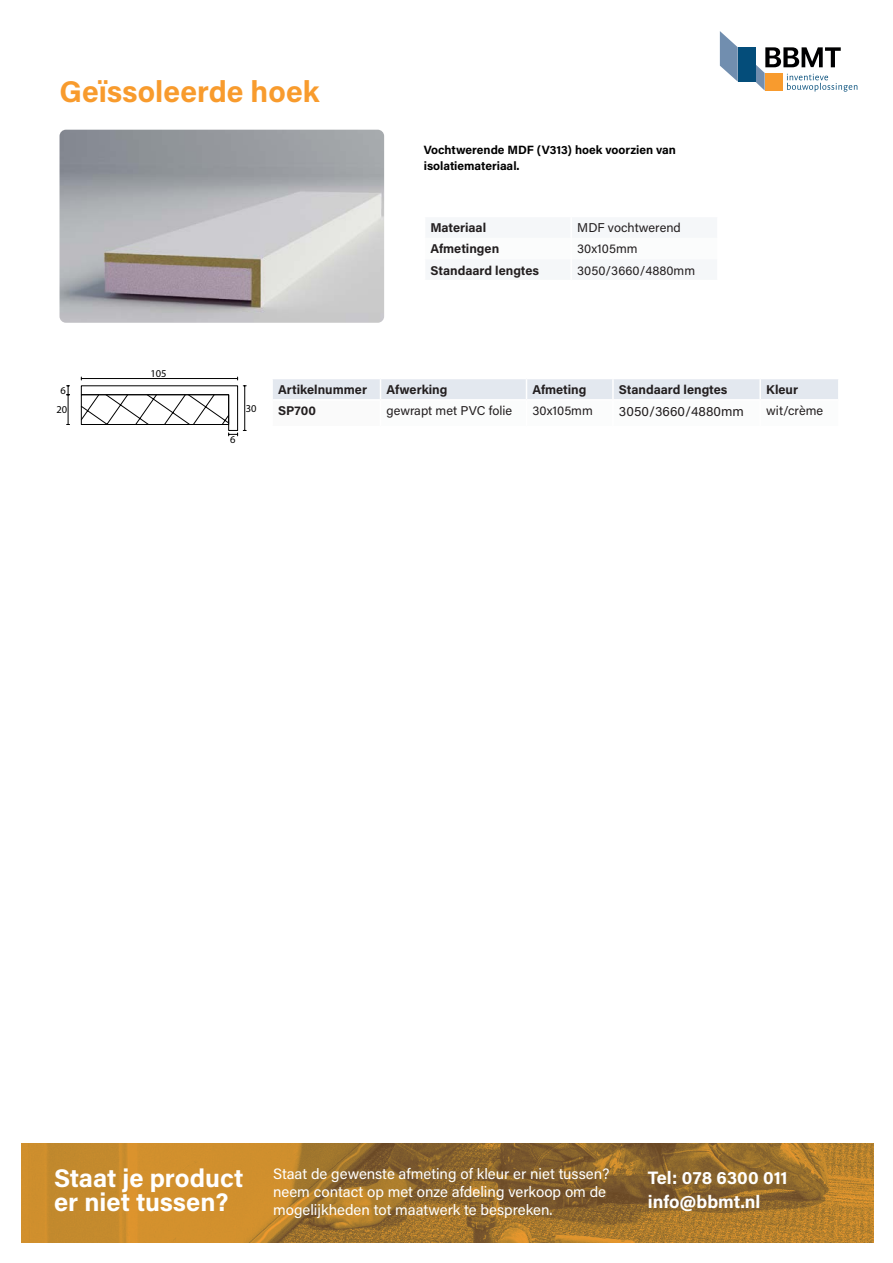
<style>
.page{position:relative;width:893px;height:1263px;background:#fff}
.page>*{position:absolute;margin:0;border:0;box-sizing:border-box;transform-origin:0 0}
.t1{font:700 30px "Acumin Pro";color:#f89b2d}
.t2{font:700 25.5px/24px "Acumin Pro";color:#fff}
.t3{font:700 18px/24px "Acumin Pro";color:#fff}
.t4{font:15px/18px "Acumin Pro";color:#fff}
.t5{font:13.5px "Acumin Pro";letter-spacing:.005em;color:#231f20}
.t6{font:700 12.75px "Acumin Pro";color:#231f20}
.t7{font:12.75px "Acumin Pro";color:#231f20}
.t8{font:700 12px/16.5px "Acumin Pro";color:#000}
.t9{font:10.5px/19.5px "Myriad Pro";color:#000;text-align:center}
</style>
<div class="page">
<img style="left:21px;top:1143px;width:852px;height:99px">
<svg style="left:720px;top:31px;width:18px;height:51px"></svg>
<div style="left:738px;top:47px;width:17px;height:35px;background:#044d7a"></div>
<svg style="left:755px;top:47px;width:102px;height:45px"></svg>
<img style="left:60px;top:130px;width:324px;height:193px">
<div style="left:273px;top:379px;width:565px;height:20px;background:#e3e8ef"></div>
<svg style="left:66px;top:377px;width:180px;height:59px"></svg>
<h1 class="t1" style="left:60px;top:71px;width:261px">Geïssoleerde hoek</h1>
<p class="t9" style="left:150px;top:363px;width:18px">105</p>
<p class="t8" style="left:424px;top:141px;width:254px">Vochtwerende MDF (V313) hoek voorzien van isolatiemateriaal.</p>
<p class="t6" style="left:431px;top:218px;width:57px">Materiaal</p>
<p class="t7" style="left:577px;top:219px;width:105px">MDF vochtwerend</p>
<p class="t6" style="left:431px;top:240px;width:70px">Afmetingen</p>
<p class="t7" style="left:577px;top:240px;width:62px">30x105mm</p>
<p class="t6" style="left:431px;top:261px;width:110px">Standaard lengtes</p>
<p class="t7" style="left:577px;top:261px;width:119px">3050/3660/4880mm</p>
<p class="t9" style="left:57px;top:380px;width:12px">6<br>20</p>
<p class="t9" style="left:230px;top:430px;width:7px">6</p>
<p class="t9" style="left:246px;top:398px;width:12px">30</p>
<p class="t6" style="left:278px;top:380px;width:90px">Artikelnummer</p>
<p class="t6" style="left:386px;top:380px;width:62px">Afwerking</p>
<p class="t6" style="left:532px;top:380px;width:55px">Afmeting</p>
<p class="t6" style="left:619px;top:380px;width:110px">Standaard lengtes</p>
<p class="t6" style="left:766px;top:380px;width:33px">Kleur</p>
<p class="t6" style="left:278px;top:402px;width:39px">SP700</p>
<p class="t7" style="left:386px;top:402px;width:127px">gewrapt met PVC folie</p>
<p class="t7" style="left:532px;top:402px;width:62px">30x105mm</p>
<p class="t5" style="left:619px;top:402px;width:126px">3050/3660/4880mm</p>
<p class="t7" style="left:766px;top:402px;width:58px">wit/crème</p>
<h2 class="t2" style="left:54px;top:1165px;width:191px">Staat je product er niet tussen?</h2>
<p class="t4" style="left:273px;top:1164px;width:338px">Staat de gewenste afmeting of kleur er niet tussen? neem contact op met onze afdeling verkoop om de mogelijkheden tot maatwerk te bespreken.</p>
<p class="t3" style="left:648px;top:1164px;width:141px">Tel: 078 6300 011 info@bbmt.nl</p>
</div>
